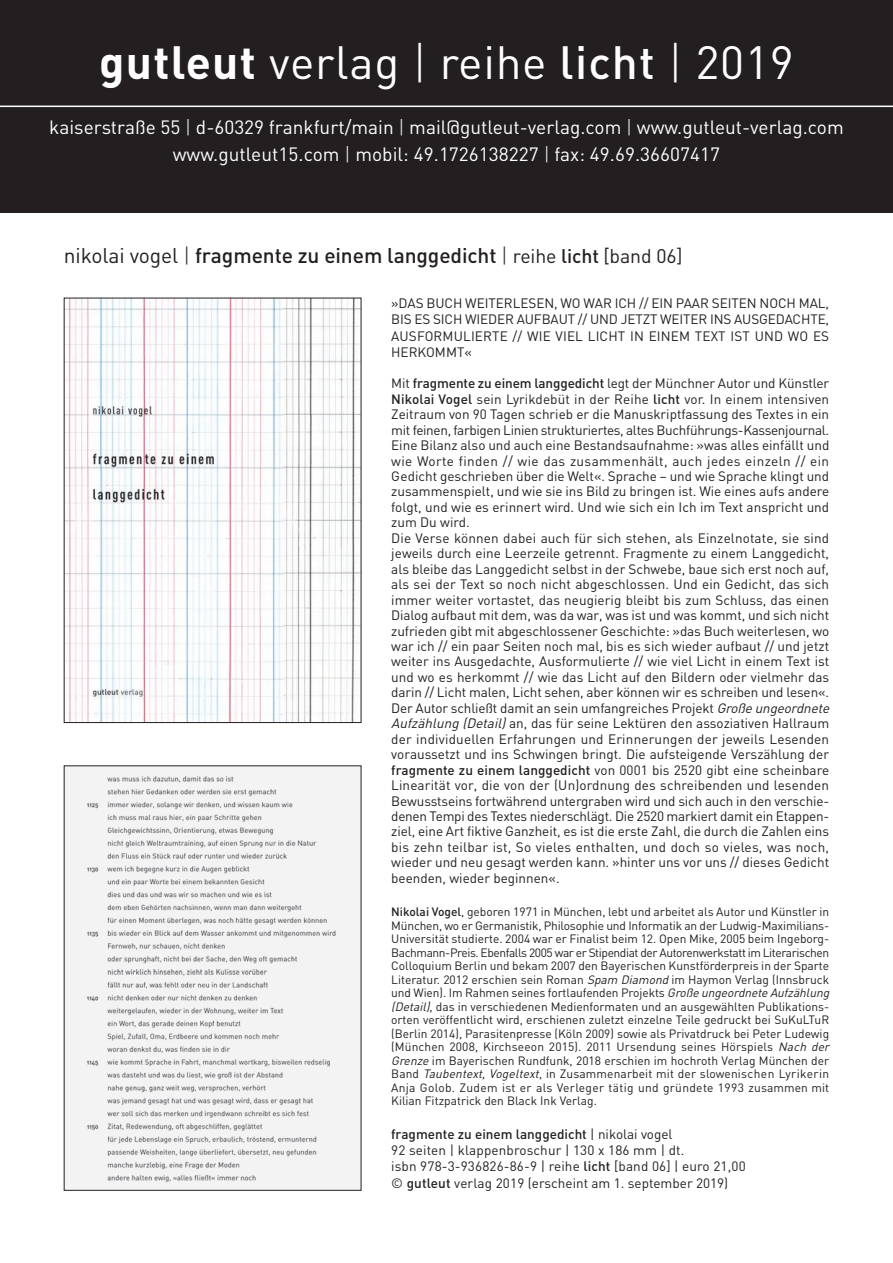
<style>
.page{position:relative;width:893px;height:1263px;background:#fff}
.page>*{position:absolute;margin:0;border:0;box-sizing:border-box;transform-origin:0 0}
.t1{font:46.05px "DIN";letter-spacing:.015em;color:#fff}
.t2{font:500 21px "DIN";letter-spacing:-.005em;color:#231f20}
.t3{font:19.05px/27px "DIN";color:#fff;text-align:center}
.t4{font:13.5px/15.5px "DIN";color:#231f20}
.t5{font:12px/13.5px "DIN";color:#231f20}
.s1{font-weight:700}
.s2{font-weight:300}
.s3{font-weight:500}
.s4{font-weight:400}
.s5{font-weight:400;font-size:19.5px}
.s6{font-size:19.5px}
.s7{font-style:italic}
</style>
<div class="page">
<img style="left:66px;top:300px;width:293px;height:421px">
<img style="left:66px;top:767px;width:293px;height:422px">
<div style="left:0;top:0;width:893px;height:213px;background:#231f20"></div>
<hr style="left:0;top:106px;width:893px;height:1px;background:#fff">
<h1 class="t1" style="left:99px;top:37px;width:696px"><span class="s1">gutleut</span> verlag <span class="s2">|</span> reihe <span class="s3">licht</span> <span class="s2">|</span> 2019</h1>
<h3 class="t3" style="left:49px;top:114px;width:796px">kaiserstraße 55 <span class="s2">|</span> d-60329 frankfurt/main <span class="s2">|</span> mail@gutleut-verlag.com <span class="s2">|</span> www.gutleut-verlag.com www.gutleut15.com <span class="s2">|</span> mobil: 49.1726138227 <span class="s2">|</span> fax: 49.69.36607417</h3>
<h2 class="t2" style="left:64px;top:244px;width:620px"><span class="s4">nikolai vogel</span> <span class="s2">|</span> fragmente zu einem langgedicht <span class="s2">|</span> <span class="s5">reihe</span> <span class="s6">licht</span> <span class="s5">[band 06]</span></h2>
<p class="t4" style="left:391px;top:295px;width:439px;line-height:16.2px;text-align:justify">»DAS BUCH WEITERLESEN, WO WAR ICH // EIN PAAR SEITEN NOCH MAL, BIS ES SICH WIEDER AUFBAUT // UND JETZT WEITER INS AUSGEDACHTE, AUSFORMULIERTE // WIE VIEL LICHT IN EINEM TEXT IST UND WO ES HERKOMMT«</p>
<p class="t4" style="left:391px;top:376px;width:442px">Mit <span class="s3">fragmente zu einem langgedicht</span> legt der Münchner Autor und Künstler <span class="s3">Nikolai Vogel</span> sein Lyrikdebüt in der Reihe <span class="s3">licht</span> vor. In einem intensiven Zeitraum von 90 Tagen schrieb er die Manuskriptfassung des Textes in ein mit feinen, farbigen Linien strukturiertes, altes Buchführungs-Kassenjournal.<br>Eine Bilanz also und auch eine Bestandsaufnahme: »was alles einfällt und wie Worte finden // wie das zusammenhält, auch jedes einzeln // ein Gedicht geschrieben über die Welt«. Sprache – und wie Sprache klingt und zusammenspielt, und wie sie ins Bild zu bringen ist. Wie eines aufs andere folgt, und wie es erinnert wird. Und wie sich ein Ich im Text anspricht und zum Du wird.<br>Die Verse können dabei auch für sich stehen, als Einzelnotate, sie sind jeweils durch eine Leerzeile getrennt. Fragmente zu einem Langgedicht, als bleibe das Langgedicht selbst in der Schwebe, baue sich erst noch auf, als sei der Text so noch nicht abgeschlossen. Und ein Gedicht, das sich immer weiter vortastet, das neugierig bleibt bis zum Schluss, das einen Dialog aufbaut mit dem, was da war, was ist und was kommt, und sich nicht zufrieden gibt mit abgeschlossener Geschichte: »das Buch weiterlesen, wo war ich // ein paar Seiten noch mal, bis es sich wieder aufbaut // und jetzt weiter ins Ausgedachte, Ausformulierte // wie viel Licht in einem Text ist und wo es herkommt // wie das Licht auf den Bildern oder vielmehr das darin // Licht malen, Licht sehen, aber können wir es schreiben und lesen«.<br>Der Autor schließt damit an sein umfangreiches Projekt <span class="s7">Große ungeordnete Aufzählung (Detail)</span>an, das für seine Lektüren den assoziativen Hallraum der individuellen Erfahrungen und Erinnerungen der jeweils Lesenden voraussetzt und ins Schwingen bringt. Die aufsteigende Verszählung der <span class="s3">fragmente zu einem langgedicht</span> von 0001 bis 2520 gibt eine scheinbare Linearität vor, die von der (Un)ordnung des schreibenden und lesenden Bewusstseins fortwährend untergraben wird und sich auch in den verschie&shy;denen Tempi des Textes niederschlägt. Die 2520 markiert damit ein Etappen&shy;ziel, eine Art fiktive Ganzheit, es ist die erste Zahl, die durch die Zahlen eins bis zehn teilbar ist, So vieles enthalten, und doch so vieles, was noch, wieder und neu gesagt werden kann. »hinter uns vor uns // dieses Gedicht beenden, wieder beginnen«.</p>
<p class="t5" style="left:391px;top:905px;width:442px"><span class="s3">Nikolai Vogel</span>, geboren 1971 in München, lebt und arbeitet als Autor und Künstler in München, wo er Germanistik, Philosophie und Informatik an der Ludwig-Maximilians-Universität studierte. 2004 war er Finalist beim 12. Open Mike, 2005 beim Ingeborg-Bachmann-Preis. Ebenfalls 2005 war er Stipendiat der Autorenwerkstatt im Literarischen Colloquium Berlin und bekam 2007 den Bayerischen Kunstförderpreis in der Sparte Literatur. 2012 erschien sein Roman <span class="s7">Spam Diamond</span>im Haymon Verlag (Innsbruck und Wien). Im Rahmen seines fortlaufenden Projekts <span class="s7">Große ungeordnete Aufzählung (Detail)</span>, das in verschiedenen Medienformaten und an ausgewählten Publikations&shy;orten veröffentlicht wird, erschienen zuletzt einzelne Teile gedruckt bei SuKuLTuR (Berlin 2014), Parasitenpresse (Köln 2009) sowie als Privatdruck bei Peter Ludewig (München 2008, Kirchseeon 2015). 2011 Ursendung seines Hörspiels <span class="s7">Nach der Grenze</span>im Bayerischen Rundfunk, 2018 erschien im hochroth Verlag München der Band <span class="s7">Taubentext, Vogeltext</span>, in Zusammenarbeit mit der slowenischen Lyrikerin Anja Golob. Zudem ist er als Verleger tätig und gründete 1993 zusammen mit Kilian Fitzpatrick den Black Ink Verlag.</p>
<p class="t4" style="left:391px;top:1126px;width:356px;line-height:16.4px"><span class="s3">fragmente zu einem langgedicht</span> | nikolai vogel<br>92 seiten | klappenbroschur | 130 x 186 mm | dt.<br>isbn 978-3-936826-86-9 | reihe <span class="s3">licht</span> [band 06] | euro 21,00 © <span class="s3">gutleut</span> verlag 2019 (erscheint am 1. september 2019)</p>
</div>
